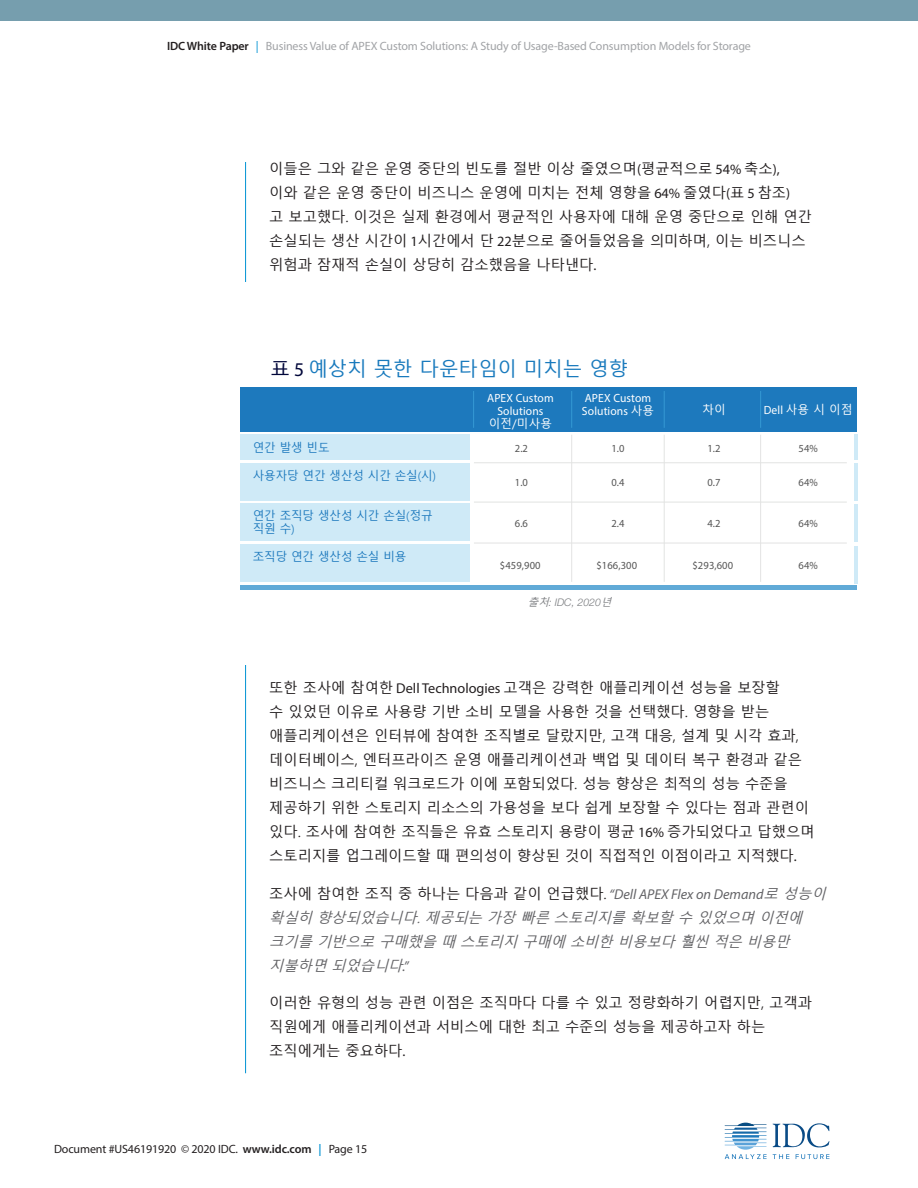
<style>
.page{position:relative;width:918px;height:1188px;background:#fff}
.page>*{position:absolute;margin:0;border:0;box-sizing:border-box;transform-origin:0 0}
.Figure_Title{font:19.5px "Malgun Gothic";color:#197abd}
.t1{font:14.25px/24px "Malgun Gothic";color:#231f20}
.t2{font:italic 14.25px/24px "Malgun Gothic";color:#636366}
.t3{font:12px "Myriad Pro";letter-spacing:-.01em;color:#a1a3a6}
.t4{font:12px "Myriad Pro";letter-spacing:-.01em;color:#231f20}
.t5{font:11.85px/13px "Malgun Gothic";letter-spacing:-.01em;color:#1d79bd}
.t6{font:11.85px/13px "Myriad Pro";letter-spacing:.01em;color:#fff;text-align:center}
.t7{font:11.85px "Malgun Gothic";color:#fff}
.t8{font:10.8px "Myriad Pro";letter-spacing:.01em;color:#565656}
.t9{font:italic 300 10.5px "Helvetica Neue";color:#7c7e81}
.s1{font-weight:600;color:#231f20}
.s2{color:#0092d3}
.s3{font-family:"Myriad Pro"}
.s4{color:#00063a}
.s5{font-family:"Myriad Pro";color:#00063a}
.s6{font-family:"Malgun Gothic"}
.s7{font-family:"Malgun Gothic";font-weight:400}
.s8{font-style:normal;color:#231f20}
.s9{font-weight:600}
.s10{font-weight:600;color:#0092d3}
</style>
<div class="page">
<hr style="left:245px;top:162px;width:1px;height:911px;background:#0092d3">
<div style="left:0;top:0;width:918px;height:21px;background:#769eae"></div>
<svg style="left:773px;top:1123px;width:57px;height:24px"></svg>
<svg style="left:773px;top:1154px;width:16px;height:5px"></svg>
<svg style="left:796px;top:1154px;width:33px;height:5px"></svg>
<svg style="left:725px;top:1123px;width:42px;height:36px"></svg>
<div style="left:234px;top:282px;width:31px;height:382px;background:#fff"></div>
<div style="left:241px;top:387px;width:616px;height:44px;background:#1d79bd"></div>
<hr style="left:241px;top:585px;width:616px;height:4px;background:#61aad7">
<div style="left:241px;top:434px;width:229px;height:26px;background:#cfeaf7"></div>
<hr style="left:474px;top:462px;width:373px;height:1px;background:#e2e3e2">
<hr style="left:571px;top:435px;width:1px;height:147px;background:#e2e3e2">
<hr style="left:854px;top:434px;width:3px;height:26px;background:#cfeaf7">
<hr style="left:854px;top:546px;width:3px;height:38px;background:#cfeaf7">
<hr style="left:854px;top:504px;width:3px;height:38px;background:#cfeaf7">
<hr style="left:854px;top:463px;width:3px;height:38px;background:#cfeaf7">
<div style="left:241px;top:463px;width:229px;height:38px;background:#cfeaf7"></div>
<div style="left:241px;top:503px;width:229px;height:38px;background:#cfeaf7"></div>
<hr style="left:474px;top:502px;width:373px;height:1px;background:#e2e3e2">
<hr style="left:474px;top:543px;width:373px;height:1px;background:#e2e3e2">
<div style="left:241px;top:544px;width:229px;height:38px;background:#cfeaf7"></div>
<hr style="left:571px;top:391px;width:1px;height:37px;background:#3599d4">
<hr style="left:473px;top:391px;width:1px;height:37px;background:#3599d4">
<hr style="left:664px;top:391px;width:1px;height:37px;background:#3599d4">
<hr style="left:760px;top:391px;width:1px;height:37px;background:#3599d4">
<hr style="left:664px;top:435px;width:1px;height:147px;background:#e2e3e2">
<hr style="left:760px;top:435px;width:1px;height:147px;background:#e2e3e2">
<p class="t3" style="left:167px;top:39px;width:585px"><span class="s1">IDC White Paper</span> <span class="s2">|</span> Business Value of APEX Custom Solutions: A Study of Usage-Based Consumption Models for Storage</p>
<p class="t1" style="left:269px;top:157px;width:544px">이들은 그와 같은 운영 중단의 빈도를 절반 이상 줄였으며<span class="s3">(</span>평균적으로 <span class="s3">54%</span> 축소<span class="s3">),<br></span>이와 같은 운영 중단이 비즈니스 운영에 미치는 전체 영향을 <span class="s3">64%</span> 줄였다<span class="s3">(</span>표 <span class="s3">5</span> 참조<span class="s3">)<br></span>고 보고했다. 이것은 실제 환경에서 평균적인 사용자에 대해 운영 중단으로 인해 연간 손실되는 생산 시간이 <span class="s3">1</span>시간에서 단 <span class="s3">22</span>분으로 줄어들었음을 의미하며, 이는 비즈니스 위험과 잠재적 손실이 상당히 감소했음을 나타낸다<span class="s3">.</span></p>
<p class="Figure_Title" style="left:271px;top:358px;width:359px"><span class="s4">표</span> <span class="s5">5</span> 예상치 못한 다운타임이 미치는 영향</p>
<p class="t5" style="left:253px;top:442px;width:78px">연간 발생 빈도</p>
<p class="t5" style="left:253px;top:469px;width:185px">사용자당 연간 생산성 시간 손실(시)</p>
<p class="t6" style="left:487px;top:391px;width:68px">APEX Custom<br>Solutions <span class="s6">이전/미사용</span></p>
<p class="t7" style="left:702px;top:403px;width:25px">차이</p>
<p class="t6" style="left:582px;top:391px;width:74px;text-align:left">APEX Custom<br>Solutions <span class="s6">사용</span></p>
<p class="t7" style="left:764px;top:403px;width:90px"><span class="s3">Dell</span> 사용 시 이점</p>
<p class="t8" style="left:515px;top:442px;width:15px">2.2</p>
<p class="t8" style="left:611px;top:442px;width:15px">1.0</p>
<p class="t8" style="left:707px;top:442px;width:15px">1.2</p>
<p class="t8" style="left:799px;top:442px;width:21px">54%</p>
<p class="t8" style="left:515px;top:476px;width:15px">1.0</p>
<p class="t8" style="left:611px;top:476px;width:15px">0.4</p>
<p class="t8" style="left:707px;top:476px;width:15px">0.7</p>
<p class="t8" style="left:799px;top:476px;width:21px">64%</p>
<p class="t5" style="left:253px;top:510px;width:181px">연간 조직당 생산성 시간 손실(정규 직원 수)</p>
<p class="t8" style="left:515px;top:517px;width:15px">6.6</p>
<p class="t8" style="left:611px;top:517px;width:15px">2.4</p>
<p class="t8" style="left:707px;top:517px;width:15px">4.2</p>
<p class="t8" style="left:799px;top:517px;width:21px">64%</p>
<p class="t5" style="left:253px;top:550px;width:155px">조직당 연간 생산성 손실 비용</p>
<p class="t8" style="left:500px;top:559px;width:42px">$459,900</p>
<p class="t8" style="left:596px;top:559px;width:42px">$166,300</p>
<p class="t8" style="left:692px;top:559px;width:42px">$293,600</p>
<p class="t8" style="left:799px;top:559px;width:21px">64%</p>
<p class="t9" style="left:528px;top:596px;width:88px"><span class="s7">출처</span>: IDC, 2020<span class="s7">년</span></p>
<p class="t1" style="left:269px;top:676px;width:547px">또한 조사에 참여한 <span class="s3">Dell Technologies</span> 고객은 강력한 애플리케이션 성능을 보장할<br>수 있었던 이유로 사용량 기반 소비 모델을 사용한 것을 선택했다. 영향을 받는 애플리케이션은 인터뷰에 참여한 조직별로 달랐지만, 고객 대응, 설계 및 시각 효과, 데이터베이스, 엔터프라이즈 운영 애플리케이션과 백업 및 데이터 복구 환경과 같은 비즈니스 크리티컬 워크로드가 이에 포함되었다. 성능 향상은 최적의 성능 수준을 제공하기 위한 스토리지 리소스의 가용성을 보다 쉽게 보장할 수 있다는 점과 관련이 있다. 조사에 참여한 조직들은 유효 스토리지 용량이 평균 <span class="s3">16%</span> 증가되었다고 답했으며 스토리지를 업그레이드할 때 편의성이 향상된 것이 직접적인 이점이라고 지적했다<span class="s3">.</span></p>
<p class="t2" style="left:269px;top:882px;width:562px"><span class="s8">조사에 참여한 조직 중 하나는 다음과 같이 언급했다.</span> <span class="s3">“Dell APEX Flex on Demand</span>로 성능이 확실히 향상되었습니다.제공되는 가장 빠른 스토리지를 확보할 수 있었으며 이전에 크기를 기반으로 구매했을 때 스토리지 구매에 소비한 비용보다 훨씬 적은 비용만 지불하면 되었습니다<span class="s3">. ”</span></p>
<p class="t1" style="left:269px;top:991px;width:544px">이러한 유형의 성능 관련 이점은 조직마다 다를 수 있고 정량화하기 어렵지만, 고객과 직원에게 애플리케이션과 서비스에 대한 최고 수준의 성능을 제공하고자 하는 조직에게는 중요하다<span class="s3">.</span></p>
<p class="t4" style="left:54px;top:1141px;width:315px">Document #US46191920 © 2020 IDC. <span class="s9">www.idc.com</span> <span class="s10">|</span> Page 15</p>
</div>
